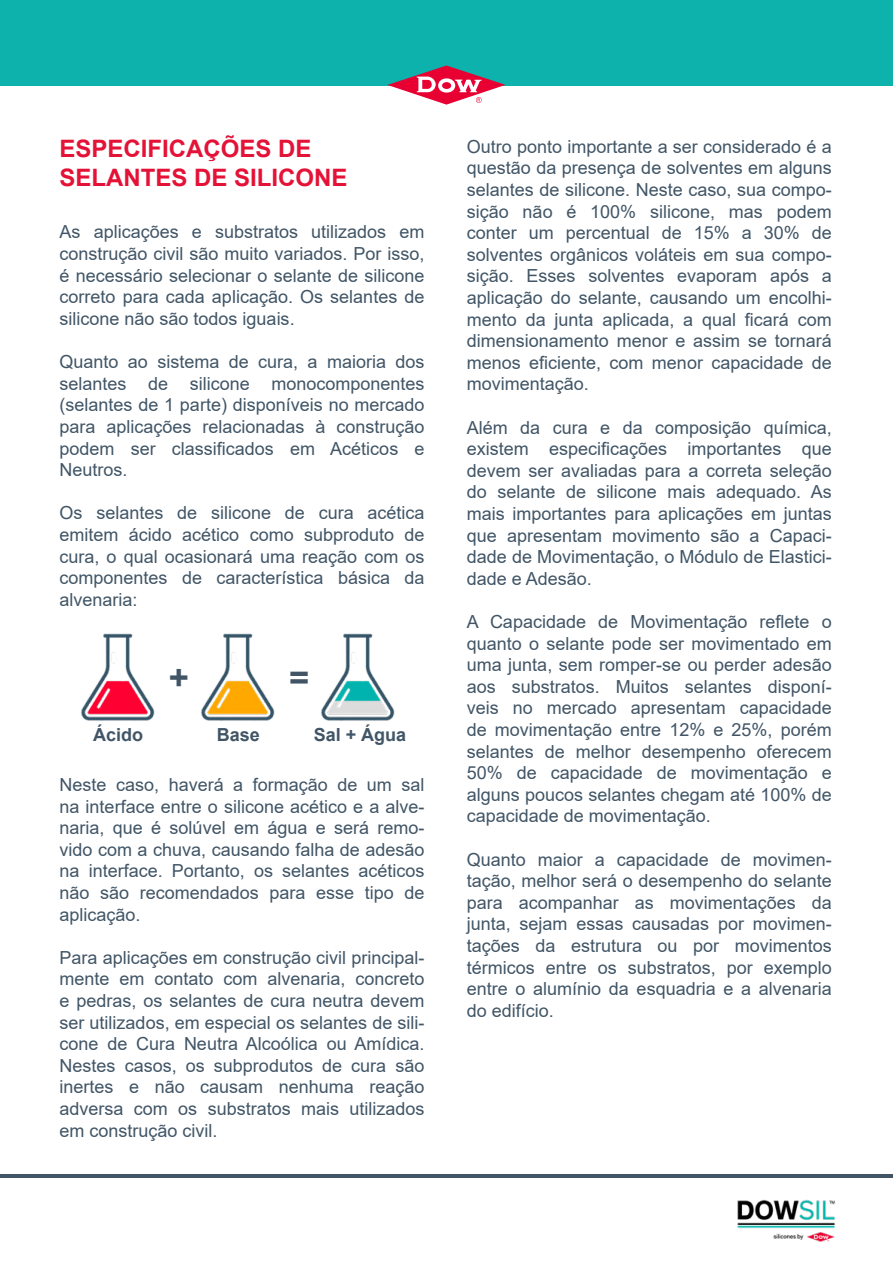
<style>
.page{position:relative;width:893px;height:1263px;background:#fff}
.page>*{position:absolute;margin:0;border:0;box-sizing:border-box;transform-origin:0 0}
.t1{font:700 34.5px "Arial";color:#415566}
.t2{font:700 24px/28.8px "Arial";color:#e41237}
.t3{font:18px/21.6px "Arial";color:#415566;text-align:justify}
.t4{font:700 18px "Arial";color:#415566}
</style>
<div class="page">
<img style="left:737px;top:1199px;width:98px;height:43px">
<hr style="left:0;top:1174px;width:893px;height:4px;background:#425566">
<div style="left:0;top:0;width:893px;height:85px;background:#0db2ad"></div>
<svg style="left:387px;top:65px;width:119px;height:40px"></svg>
<img style="left:81px;top:633px;width:74px;height:88px">
<img style="left:321px;top:633px;width:74px;height:88px">
<img style="left:201px;top:633px;width:74px;height:88px">
<h2 class="t2" style="left:60px;top:135px;width:290px">ESPECIFICAÇÕES DE<br>SELANTES DE SILICONE</h2>
<p class="t3" style="left:467px;top:136px;width:366px">Outro ponto importante a ser considerado é a questão da presença de solventes em alguns selantes de silicone. Neste caso, sua compo&shy;sição não é 100% silicone, mas podem conter um percentual de 15% a 30% de solventes orgânicos voláteis em sua compo&shy;sição. Esses solventes evaporam após a aplicação do selante, causando um encolhi&shy;mento da junta aplicada, a qual ficará com dimensionamento menor e assim se tornará menos eficiente, com menor capacidade de movimentação.</p>
<p class="t3" style="left:467px;top:416px;width:366px">Além da cura e da composição química, existem especificações importantes que devem ser avaliadas para a correta seleção do selante de silicone mais adequado. As mais importantes para aplicações em juntas que apresentam movimento são a Capaci&shy;dade de Movimentação, o Módulo de Elastici&shy;dade e Adesão.</p>
<p class="t3" style="left:467px;top:611px;width:366px">A Capacidade de Movimentação reflete o quanto o selante pode ser movimentado em uma junta, sem romper-se ou perder adesão aos substratos. Muitos selantes disponí&shy;veis no mercado apresentam capacidade de movimentação entre 12% e 25%, porém selantes de melhor desempenho oferecem 50% de capacidade de movimentação e alguns poucos selantes chegam até 100% de capacidade de movimentação.</p>
<p class="t3" style="left:467px;top:848px;width:366px">Quanto maior a capacidade de movimen&shy;tação, melhor será o desempenho do selante para acompanhar as movimentações da junta, sejam essas causadas por movimen&shy;tações da estrutura ou por movimentos térmicos entre os substratos, por exemplo entre o alumínio da esquadria e a alvenaria do edifício.</p>
<p class="t3" style="left:60px;top:221px;width:366px">As aplicações e substratos utilizados em construção civil são muito variados. Por isso, é necessário selecionar o selante de silicone correto para cada aplicação. Os selantes de silicone não são todos iguais.</p>
<p class="t3" style="left:60px;top:351px;width:366px">Quanto ao sistema de cura, a maioria dos selantes de silicone monocomponentes (selantes de 1 parte) disponíveis no mercado para aplicações relacionadas à construção podem ser classificados em Acéticos e Neutros.</p>
<p class="t3" style="left:60px;top:502px;width:366px">Os selantes de silicone de cura acética emitem ácido acético como subproduto de cura, o qual ocasionará uma reação com os componentes de característica básica da alvenaria:</p>
<h1 class="t1" style="left:169px;top:653px;width:22px">+</h1>
<h1 class="t1" style="left:289px;top:653px;width:22px">=</h1>
<p class="t4" style="left:93px;top:722px;width:52px">Ácido</p>
<p class="t4" style="left:217px;top:722px;width:45px">Base</p>
<p class="t4" style="left:314px;top:722px;width:94px">Sal + Água</p>
<p class="t3" style="left:60px;top:774px;width:366px">Neste caso, haverá a formação de um sal na interface entre o silicone acético e a alve&shy;naria, que é solúvel em água e será remo&shy;vido com a chuva, causando falha de adesão na interface. Portanto, os selantes acéticos não são recomendados para esse tipo de aplicação.</p>
<p class="t3" style="left:60px;top:947px;width:366px">Para aplicações em construção civil principal&shy;mente em contato com alvenaria, concreto e pedras, os selantes de cura neutra devem ser utilizados, em especial os selantes de sili&shy;cone de Cura Neutra Alcoólica ou Amídica.<br>Nestes casos, os subprodutos de cura são inertes e não causam nenhuma reação adversa com os substratos mais utilizados em construção civil.</p>
</div>
